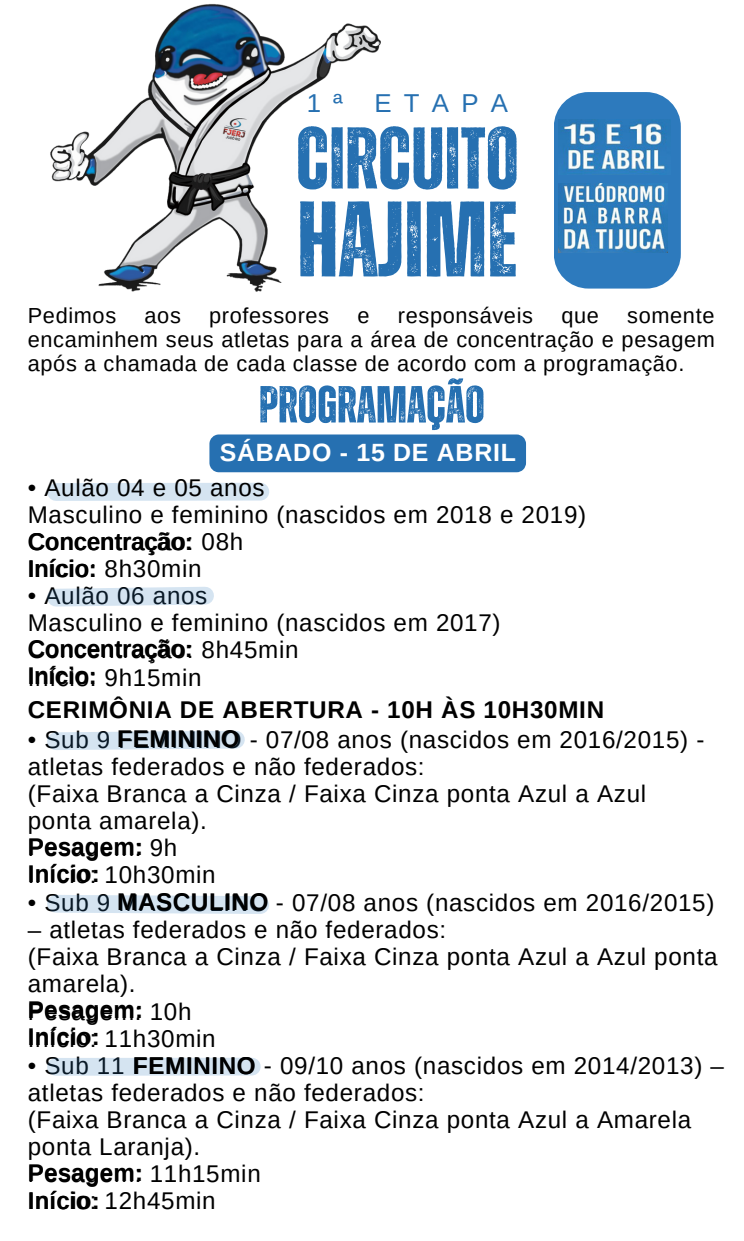
<style>
.page{position:relative;width:744px;height:1241px;background:#fff}
.page>*{position:absolute;margin:0;border:0;box-sizing:border-box;transform-origin:0 0}
.t1{font:700 107.12px "Zuume Rough";color:#2670b1}
.t2{font:700 87.5px "Zuume Rough";color:#2670b1}
.t3{font:700 52px "Zuume Rough";color:#2670b1}
.t4{font:25.88px "Arimo";letter-spacing:.475em;color:#2670b1}
.t5{font:700 24.88px "Arimo";letter-spacing:.03em;color:#fff}
.t6{font:24.12px/27.1px "Arimo";letter-spacing:.03em;color:#000}
.t7{font:700 24.12px "Arimo";letter-spacing:.03em;color:#000}
.t8{font:21.75px/24.2px "Arimo";letter-spacing:.03em;color:#000;text-align:justify}
.s1{font-weight:700}
</style>
<div class="page">
<div style="left:554px;top:92px;width:127px;height:196px;background:#2d7abd;border-radius:35px"></div>
<img style="left:558px;top:119px;width:108px;height:54px">
<img style="left:50px;top:4px;width:331px;height:288px">
<img style="left:558px;top:183px;width:109px;height:69px">
<div style="left:56px;top:482px;width:204px;height:19px;background:#d5e4f1"></div>
<div style="left:209px;top:434px;width:317px;height:38px;background:#2670b1"></div>
<svg style="left:47px;top:587px;width:167px;height:20px;background:#dae7f2"></svg>
<svg style="left:47px;top:730px;width:198px;height:20px;background:#dae7f2"></svg>
<svg style="left:47px;top:895px;width:222px;height:19px;background:#d8e6f2"></svg>
<div style="left:56px;top:1057px;width:196px;height:18px;background:#d5e4f1"></div>
<p class="t4" style="left:307px;top:89px;width:203px">1ª ETAPA</p>
<h2 class="t2" style="left:296px;top:118px;width:224px">CIRCUITO</h2>
<h1 class="t1" style="left:297px;top:191px;width:222px">HAJIME</h1>
<p class="t8" style="left:28px;top:303px;width:90px">Pedimos</p>
<p class="t8" style="left:145px;top:303px;width:38px">aos</p>
<p class="t8" style="left:209px;top:303px;width:121px">professores</p>
<p class="t8" style="left:357px;top:303px;width:14px">e</p>
<p class="t8" style="left:398px;top:303px;width:137px">responsáveis</p>
<p class="t8" style="left:561px;top:303px;width:39px">que</p>
<p class="t8" style="left:28px;top:303px;width:688px;text-indent:599px">somente encaminhem seus atletas para a área de concentração e pesagem após a chamada de cada classe de acordo com a programação.</p>
<h3 class="t3" style="left:259px;top:381px;width:227px">PROGRAMAÇÃO</h3>
<p class="t5" style="left:220px;top:438px;width:297px">SÁBADO - 15 DE ABRIL</p>
<p class="t6" style="left:28px;top:474px;width:560px">• Aulão 04 e 05 anos<br>Masculino e feminino (nascidos em 2018 e 2019)<br><span class="s1">Concentração:</span> 08h<br><span class="s1">Início:</span> 8h30min</p>
<p class="t6" style="left:28px;top:582px;width:474px">• Aulão 06 anos<br>Masculino e feminino (nascidos em 2017)<br>Concentração: 8h45min<br>Início: 9h15min</p>
<p class="t7" style="left:28px;top:696px;width:578px">CERIMÔNIA DE ABERTURA - 10H ÀS 10H30MIN</p>
<p class="t6" style="left:28px;top:726px;width:678px">• Sub 9 <span class="s1">FEMININO</span> - 07/08 anos (nascidos em 2016/2015) - atletas federados e não federados:<br>(Faixa Branca a Cinza / Faixa Cinza ponta Azul a Azul ponta amarela).<br>Pesagem: 9h<br>Início: 10h30min</p>
<p class="t6" style="left:28px;top:889px;width:688px">• Sub 9 <span class="s1">MASCULINO</span> - 07/08 anos (nascidos em 2016/2015)</p>
<p class="t6" style="left:28px;top:916px;width:691px">– atletas federados e não federados:<br>(Faixa Branca a Cinza / Faixa Cinza ponta Azul a Azul ponta amarela).<br>Pesagem: 10h<br>Início: 11h30min</p>
<p class="t6" style="left:28px;top:1051px;width:697px">• Sub 11 <span class="s1">FEMININO</span> - 09/10 anos (nascidos em 2014/2013) – atletas federados e não federados:<br>(Faixa Branca a Cinza / Faixa Cinza ponta Azul a Amarela ponta Laranja).<br>Pesagem: 11h15min<br>Início: 12h45min</p>
</div>
